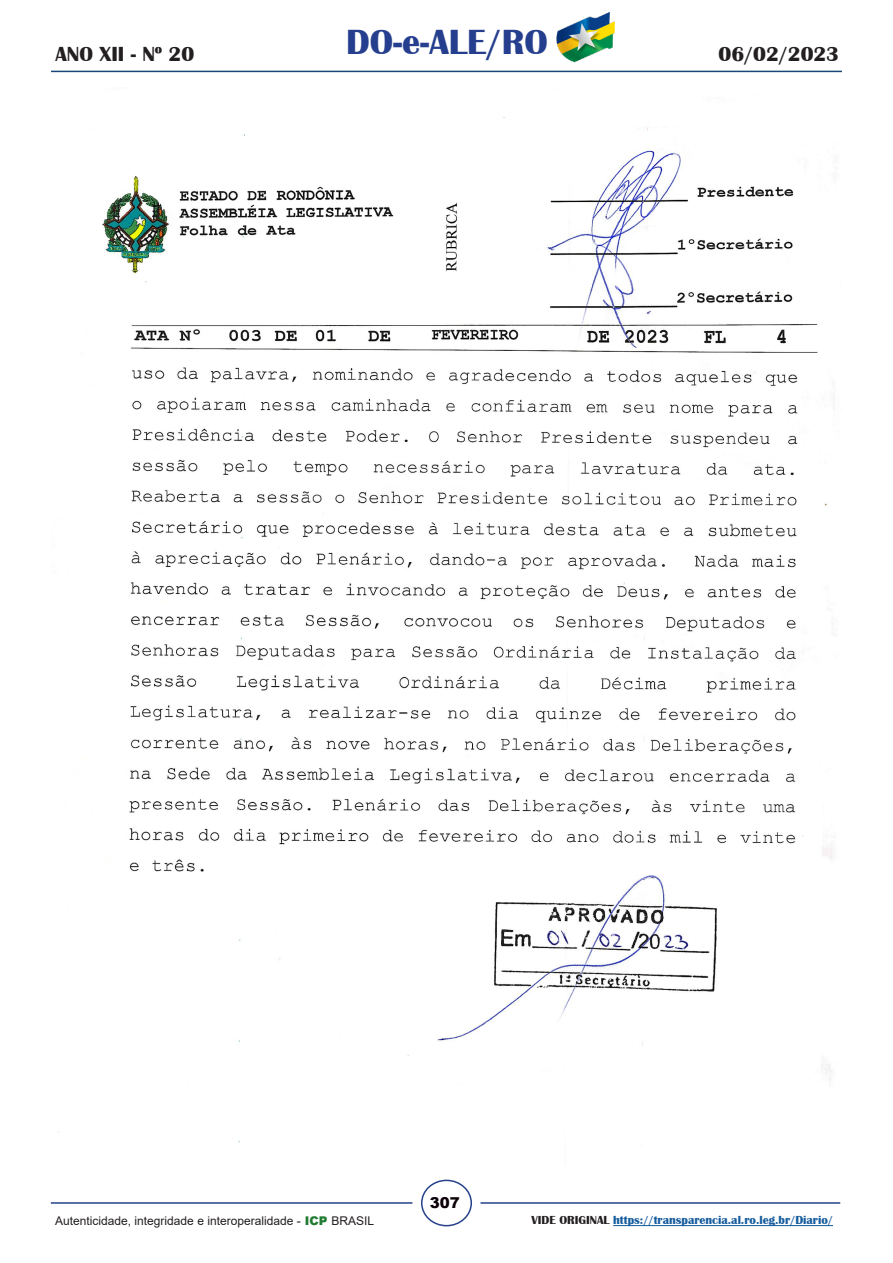
<style>
.page{position:relative;width:893px;height:1263px;background:#fff}
.page>*{position:absolute;margin:0;border:0;box-sizing:border-box;transform-origin:0 0}
.t1{font:700 36px "Britannic";color:#253f8e}
.t2{font:700 21px "Britannic";color:#231f20}
.t3{font:900 15px "Arial";color:#0c0008}
.t4{font:700 12px "Britannic";color:#175d9e}
.t5{font:12px "Arial";color:#231f20}
.s1{font-weight:900;color:#207a31}
.s2{color:#231f20}
</style>
<div class="page">
<hr style="left:51px;top:71px;width:791px;height:1px;background:#174679">
<img style="left:557px;top:13px;width:57px;height:50px">
<hr style="left:51px;top:1202px;width:361px;height:2px;background:#24418a">
<hr style="left:480px;top:1202px;width:360px;height:2px;background:#24418a">
<hr style="left:613px;top:1225px;width:220px;height:1px;background:#175d9e">
<div style="left:421px;top:1179px;width:51px;height:47px;border:2px solid #24418a;border-radius:50%"></div>
<img style="left:58px;top:117px;width:777px;height:1026px">
<h2 class="t2" style="left:55px;top:42px;width:140px">ANO XII - Nº 20</h2>
<h1 class="t1" style="left:346px;top:22px;width:203px">DO-e-ALE/RO</h1>
<h2 class="t2" style="left:719px;top:42px;width:122px">06/02/2023</h2>
<p class="t3" style="left:430px;top:1192px;width:32px">307</p>
<p class="t5" style="left:55px;top:1212px;width:320px">Autenticidade, integridade e interoperalidade - <span class="s1">ICP</span> BRASIL</p>
<p class="t4" style="left:531px;top:1213px;width:303px"><span class="s2">VIDE ORIGINAL</span> https://transparencia.al.ro.leg.br/Diario/</p>
</div>
